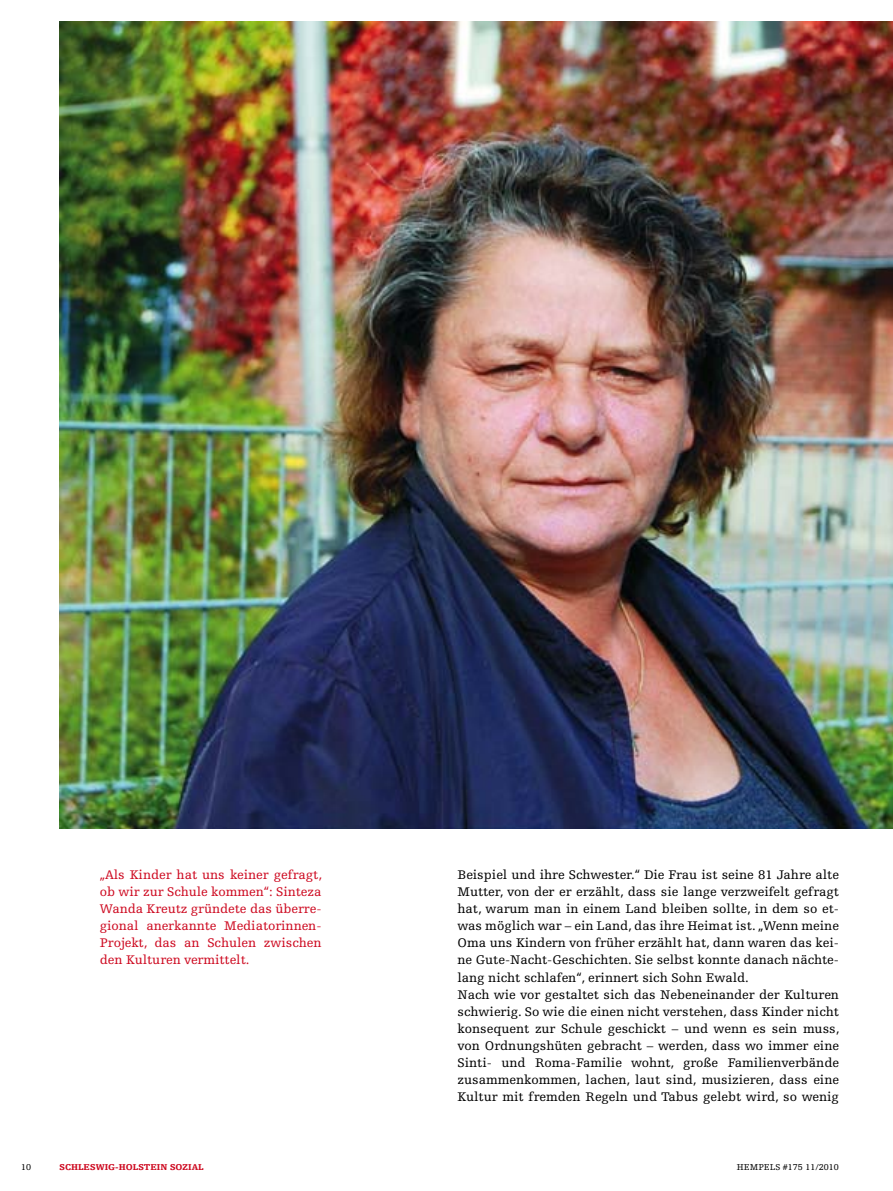
<style>
.page{position:relative;width:893px;height:1191px;background:#fff}
.page>*{position:absolute;margin:0;border:0;box-sizing:border-box;transform-origin:0 0}
.t1{font:13.2px/17.1px "Hempels Egyptienne";color:#000}
.t2{font:13.2px/17.1px "Hempels Egyptienne";color:#cd071e;text-align:justify}
.t3{font:900 9px "Hempels Egyptienne";letter-spacing:.005em;color:#cd071e}
.t4{font:9px "Hempels Egyptienne";color:#000}
</style>
<div class="page">
<img style="left:60px;top:21px;width:833px;height:807px">
<p class="t2" style="left:100px;top:866px;width:224px">„Als Kinder hat uns keiner gefragt, ob wir zur Schule kommen“: Sinteza Wanda Kreutz gründete das überre&shy;gional anerkannte Mediatorinnen-Projekt, das an Schulen zwischen den Kulturen vermittelt.</p>
<p class="t1" style="left:458px;top:866px;width:383px">Beispiel und ihre Schwester.“ Die Frau ist seine 81 Jahre alte Mutter, von der er erzählt, dass sie lange verzweifelt gefragt hat, warum man in einem Land bleiben sollte, in dem so et&shy;was möglich war – ein Land, das ihre Heimat ist. „Wenn meine Oma uns Kindern von früher erzählt hat, dann waren das kei&shy;ne Gute-Nacht-Geschichten. Sie selbst konnte danach nächte&shy;lang nicht schlafen“, erinnert sich Sohn Ewald.<br>Nach wie vor gestaltet sich das Nebeneinander der Kulturen schwierig. So wie die einen nicht verstehen, dass Kinder nicht konsequent zur Schule geschickt – und wenn es sein muss, von Ordnungshüten gebracht – werden, dass wo immer eine Sinti- und Roma-Familie wohnt, große Familienverbände zusammenkommen, lachen, laut sind, musizieren, dass eine Kultur mit fremden Regeln und Tabus gelebt wird, so wenig</p>
<p class="t3" style="left:60px;top:1161px;width:146px">SCHLESWIG-HOLSTEIN SOZIAL</p>
<p class="t4" style="left:21px;top:1161px;width:12px">10</p>
<p class="t4" style="left:737px;top:1161px;width:104px">HEMPELS #175 11/2010</p>
</div>
